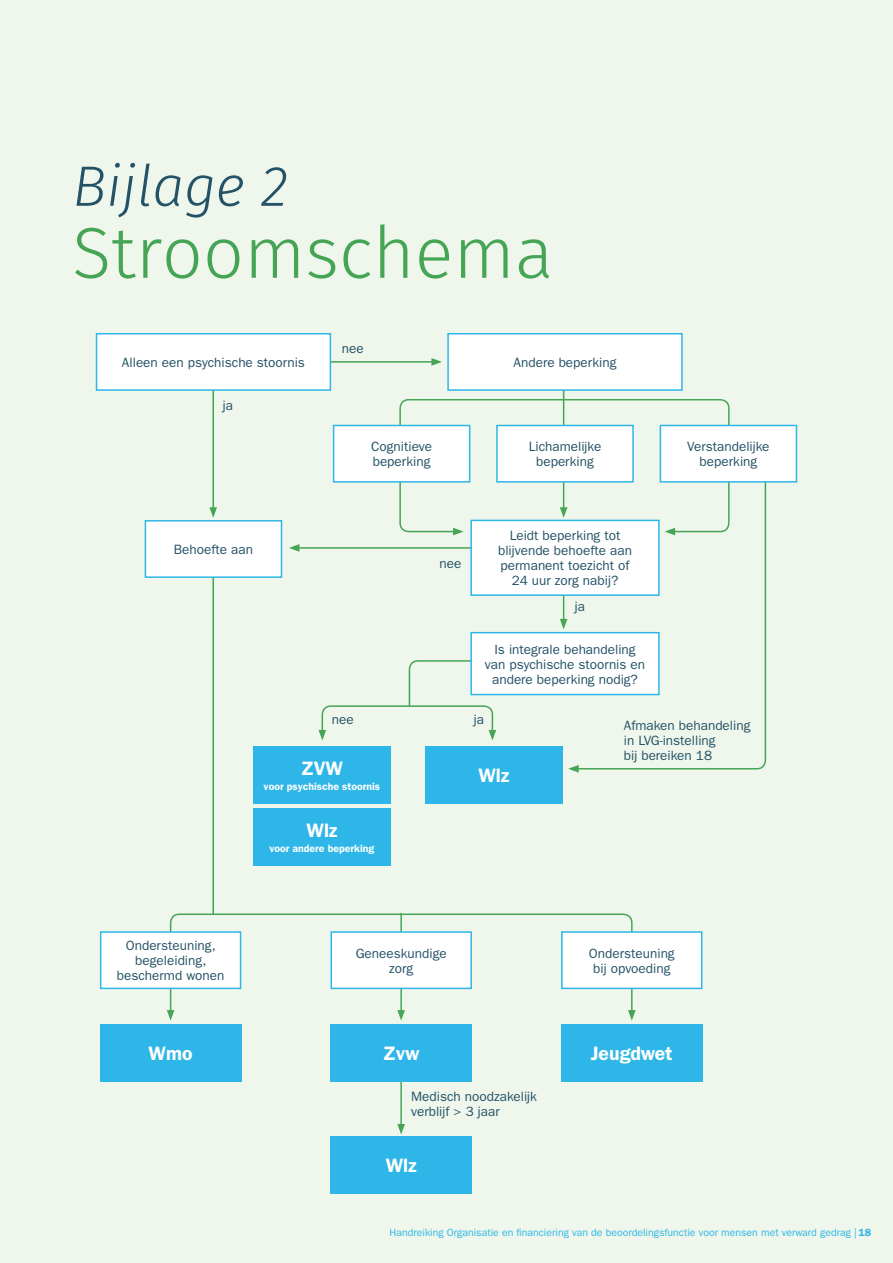
<style>
.page{position:relative;width:893px;height:1263px;background:#eff7ec}
.page>*{position:absolute;margin:0;border:0;box-sizing:border-box;transform-origin:0 0}
.t1{font:300 72px "Fira Sans";color:#46a555}
.t2{font:italic 300 57px "Fira Sans";color:#245267}
.t3{font:600 19.5px "Franklin Gothic";color:#fff}
.t4{font:13.5px/15px "Franklin Gothic";color:#245267;text-align:center}
.t5{font:10.5px "Franklin Gothic";color:#2db6e7}
.t6{font:600 10.5px "Franklin Gothic";color:#fff}
.s1{font-weight:600}
</style>
<div class="page">
<hr style="left:325px;top:361px;width:109px;height:2px;background:#46a555">
<svg style="left:431px;top:358px;width:11px;height:8px"></svg>
<svg style="left:169px;top:913px;width:464px;height:98px"></svg>
<svg style="left:167px;top:1010px;width:7px;height:10px"></svg>
<svg style="left:628px;top:1010px;width:8px;height:10px"></svg>
<div style="left:399px;top:399px;width:331px;height:133px;border:2px solid #46a555;border-radius:9px"></div>
<svg style="left:453px;top:528px;width:11px;height:7px"></svg>
<svg style="left:318px;top:660px;width:257px;height:80px"></svg>
<svg style="left:575px;top:446px;width:192px;height:324px"></svg>
<svg style="left:568px;top:765px;width:11px;height:8px"></svg>
<hr style="left:212px;top:389px;width:2px;height:121px;background:#46a555">
<svg style="left:209px;top:507px;width:8px;height:11px"></svg>
<hr style="left:563px;top:389px;width:1px;height:121px;background:#46a555">
<svg style="left:560px;top:507px;width:7px;height:11px"></svg>
<hr style="left:563px;top:552px;width:1px;height:69px;background:#46a555">
<svg style="left:560px;top:619px;width:7px;height:10px"></svg>
<hr style="left:400px;top:913px;width:2px;height:99px;background:#46a555">
<svg style="left:397px;top:1010px;width:8px;height:10px"></svg>
<hr style="left:400px;top:1027px;width:2px;height:99px;background:#46a555">
<svg style="left:397px;top:1124px;width:8px;height:10px"></svg>
<hr style="left:212px;top:563px;width:2px;height:351px;background:#46a555">
<hr style="left:297px;top:547px;width:181px;height:2px;background:#46a555">
<svg style="left:289px;top:544px;width:10px;height:8px"></svg>
<div style="left:97px;top:334px;width:233px;height:56px;background:#fff"></div>
<div style="left:96px;top:333px;width:235px;height:58px;border:2px solid #2db6e7"></div>
<div style="left:448px;top:334px;width:234px;height:56px;background:#fff"></div>
<div style="left:447px;top:333px;width:236px;height:58px;border:2px solid #2db6e7"></div>
<div style="left:334px;top:425px;width:136px;height:57px;background:#fff"></div>
<div style="left:333px;top:425px;width:137px;height:58px;border:2px solid #2db6e7"></div>
<div style="left:145px;top:521px;width:136px;height:56px;background:#fff"></div>
<div style="left:145px;top:520px;width:137px;height:58px;border:2px solid #2db6e7"></div>
<div style="left:497px;top:425px;width:136px;height:57px;background:#fff"></div>
<div style="left:496px;top:425px;width:138px;height:58px;border:2px solid #2db6e7"></div>
<div style="left:660px;top:425px;width:136px;height:57px;background:#fff"></div>
<div style="left:660px;top:425px;width:137px;height:58px;border:2px solid #2db6e7"></div>
<div style="left:471px;top:520px;width:188px;height:75px;background:#fff"></div>
<div style="left:470px;top:520px;width:190px;height:76px;border:2px solid #2db6e7"></div>
<div style="left:471px;top:633px;width:188px;height:61px;background:#fff"></div>
<div style="left:470px;top:632px;width:190px;height:63px;border:2px solid #2db6e7"></div>
<div style="left:331px;top:932px;width:140px;height:56px;background:#fff"></div>
<div style="left:330px;top:931px;width:142px;height:58px;border:2px solid #2db6e7"></div>
<div style="left:562px;top:932px;width:140px;height:56px;background:#fff"></div>
<div style="left:561px;top:931px;width:141px;height:58px;border:2px solid #2db6e7"></div>
<div style="left:101px;top:932px;width:140px;height:56px;background:#fff"></div>
<div style="left:100px;top:931px;width:141px;height:58px;border:2px solid #2db6e7"></div>
<div style="left:425px;top:746px;width:138px;height:58px;background:#2db6e7"></div>
<div style="left:253px;top:746px;width:138px;height:58px;background:#2db6e7"></div>
<div style="left:253px;top:808px;width:138px;height:58px;background:#2db6e7"></div>
<div style="left:330px;top:1024px;width:142px;height:58px;background:#2db6e7"></div>
<div style="left:561px;top:1024px;width:141px;height:58px;background:#2db6e7"></div>
<div style="left:100px;top:1024px;width:141px;height:58px;background:#2db6e7"></div>
<div style="left:330px;top:1136px;width:142px;height:58px;background:#2db6e7"></div>
<h2 class="t2" style="left:72px;top:146px;width:217px">Bijlage 2</h2>
<h1 class="t1" style="left:72px;top:202px;width:483px">Stroomschema</h1>
<p class="t4" style="left:342px;top:341px;width:23px">nee</p>
<p class="t4" style="left:122px;top:355px;width:184px">Alleen een psychische stoornis</p>
<p class="t4" style="left:514px;top:355px;width:104px">Andere beperking</p>
<p class="t4" style="left:223px;top:398px;width:12px">ja</p>
<p class="t4" style="left:371px;top:439px;width:62px;text-align:left">Cognitieve beperking</p>
<p class="t4" style="left:529px;top:439px;width:74px">Lichamelijke beperking</p>
<p class="t4" style="left:687px;top:439px;width:84px">Verstandelijke beperking</p>
<p class="t4" style="left:174px;top:542px;width:81px">Behoefte aan</p>
<p class="t4" style="left:440px;top:556px;width:23px">nee</p>
<p class="t4" style="left:498px;top:528px;width:135px">Leidt beperking tot blijvende behoefte aan permanent toezicht of<br>24 uur zorg nabij?</p>
<p class="t4" style="left:575px;top:598px;width:12px">ja</p>
<p class="t4" style="left:485px;top:642px;width:162px">Is integrale behandeling van psychische stoornis en andere beperking nodig?</p>
<p class="t4" style="left:332px;top:711px;width:23px">nee</p>
<p class="t4" style="left:474px;top:711px;width:12px">ja</p>
<h3 class="t3" style="left:301px;top:756px;width:44px">ZVW</h3>
<p class="t6" style="left:264px;top:780px;width:118px">voor psychische stoornis</p>
<h3 class="t3" style="left:306px;top:819px;width:32px">Wlz</h3>
<p class="t6" style="left:269px;top:842px;width:106px">voor andere beperking</p>
<h3 class="t3" style="left:478px;top:764px;width:32px">Wlz</h3>
<p class="t4" style="left:624px;top:718px;width:128px;text-align:left">Afmaken behandeling in LVG-instelling<br>bij bereiken 18</p>
<p class="t4" style="left:117px;top:938px;width:109px">Ondersteuning, begeleiding, beschermd wonen</p>
<p class="t4" style="left:356px;top:946px;width:92px">Geneeskundige zorg</p>
<p class="t4" style="left:589px;top:946px;width:87px">Ondersteuning bij opvoeding</p>
<h3 class="t3" style="left:149px;top:1042px;width:46px">Wmo</h3>
<h3 class="t3" style="left:383px;top:1042px;width:38px">Zvw</h3>
<h3 class="t3" style="left:591px;top:1042px;width:83px">Jeugdwet</h3>
<p class="t4" style="left:411px;top:1089px;width:127px;text-align:left">Medisch noodzakelijk verblijf &gt; 3 jaar</p>
<h3 class="t3" style="left:386px;top:1154px;width:32px">Wlz</h3>
<p class="t5" style="left:390px;top:1226px;width:483px">Handreiking Organisatie en financiering van de beoordelingsfunctie voor mensen met verward gedrag | <span class="s1">18</span></p>
</div>
